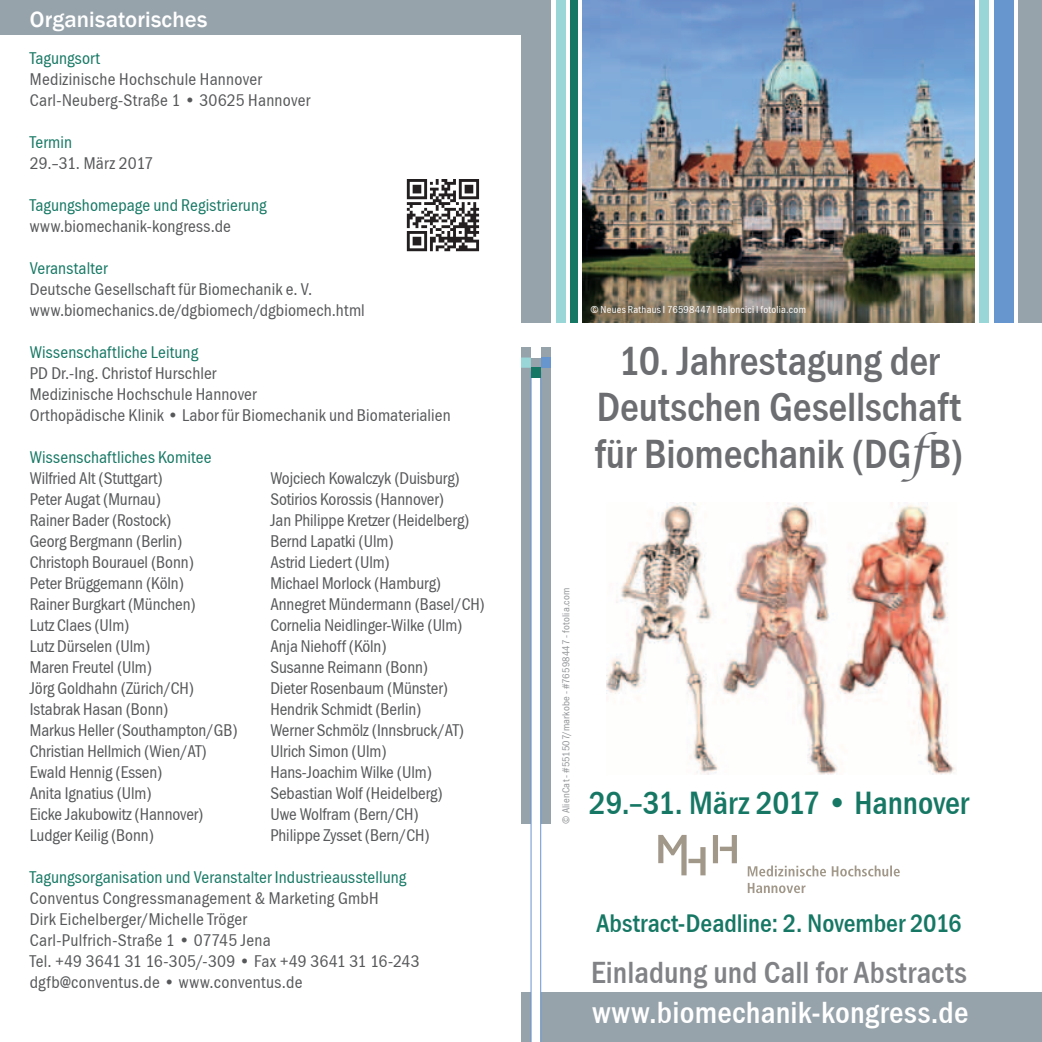
<style>
.page{position:relative;width:1042px;height:1042px;background:#fff}
.page>*{position:absolute;margin:0;border:0;box-sizing:border-box;transform-origin:0 0}
.t1{font:700 42px/46.4px "Franklin Gothic Cond";letter-spacing:-.005em;color:#6c6d70;text-align:center}
.t2{font:700 33.25px "Franklin Gothic Cond";letter-spacing:-.005em;color:#167864}
.t3{font:700 31.5px "Franklin Gothic Cond";letter-spacing:.005em;color:#808285}
.t4{font:700 31.5px "Franklin Gothic Cond";letter-spacing:.005em;color:#fff}
.t5{font:700 26.25px "Franklin Gothic Cond";color:#167864}
.t6{font:500 22.75px "Franklin Gothic";letter-spacing:.01em;color:#fff}
.t7{font:17.5px/21px "Franklin Gothic Cond";letter-spacing:-.005em;color:#57585a}
.t8{font:17.5px/21px "Franklin Gothic Cond";letter-spacing:.015em;color:#57585a}
.t9{font:17.5px "Franklin Gothic Cond";letter-spacing:.005em;color:#167864}
.t10{font:10.5px "Franklin Gothic Cond";letter-spacing:.02em;color:#939598}
.t11{font:10.5px "Franklin Gothic Cond";letter-spacing:.025em;color:#fff}
.s1{font-family:"Lucida Calligraphy";font-weight:400;font-style:italic}
</style>
<div class="page">
<svg style="left:406px;top:179px;width:74px;height:73px"></svg>
<svg style="left:407px;top:179px;width:72px;height:72px"></svg>
<div style="left:0;top:0;width:521px;height:35px;background:#97a3ab"></div>
<div style="left:979px;top:0;width:10px;height:322px;background:#98d6d7"></div>
<div style="left:994px;top:0;width:20px;height:322px;background:#6795ce"></div>
<div style="left:1019px;top:0;width:23px;height:322px;background:#97a3ab"></div>
<img style="left:582px;top:0;width:392px;height:322px">
<img style="left:606px;top:502px;width:350px;height:272px">
<div style="left:521px;top:992px;width:521px;height:50px;background:#97a3ab"></div>
<div style="left:521px;top:0;width:30px;height:322px;background:#97a3ab"></div>
<div style="left:555px;top:0;width:10px;height:322px;background:#98d6d7"></div>
<div style="left:570px;top:0;width:8px;height:322px;background:#167864"></div>
<div style="left:521px;top:347px;width:30px;height:476px;background:#97a3ab"></div>
<svg style="left:530px;top:371px;width:11px;height:671px"></svg>
<div style="left:521px;top:357px;width:10px;height:11px;background:#98d6d7"></div>
<div style="left:541px;top:357px;width:10px;height:11px;background:#6795ce"></div>
<div style="left:531px;top:368px;width:10px;height:10px;background:#167864"></div>
<div style="left:531px;top:347px;width:10px;height:10px;background:#fff"></div>
<svg style="left:658px;top:835px;width:79px;height:40px"></svg>
<svg style="left:748px;top:865px;width:152px;height:28px"></svg>
<h3 class="t6" style="left:30px;top:5px;width:179px">Organisatorisches</h3>
<p class="t9" style="left:30px;top:49px;width:72px">Tagungsort</p>
<p class="t8" style="left:30px;top:69px;width:282px">Medizinische Hochschule Hannover<br>Carl-Neuberg-Straße 1 • 30625 Hannover</p>
<p class="t9" style="left:30px;top:133px;width:44px">Termin</p>
<p class="t7" style="left:30px;top:153px;width:125px">29.–31. März 2017</p>
<p class="t9" style="left:30px;top:196px;width:238px">Tagungshomepage und Registrierung</p>
<p class="t7" style="left:30px;top:216px;width:203px">www.biomechanik-kongress.de</p>
<p class="t9" style="left:30px;top:259px;width:79px">Veranstalter</p>
<p class="t7" style="left:30px;top:279px;width:336px">Deutsche Gesellschaft für Biomechanik e. V. www.biomechanics.de/dgbiomech/dgbiomech.html</p>
<p class="t9" style="left:30px;top:343px;width:170px">Wissenschaftliche Leitung</p>
<p class="t7" style="left:30px;top:363px;width:422px">PD Dr.-Ing. Christof Hurschler<br>Medizinische Hochschule Hannover<br>Orthopädische Klinik • Labor für Biomechanik und Biomaterialien</p>
<p class="t9" style="left:30px;top:448px;width:183px">Wissenschaftliches Komitee</p>
<p class="t7" style="left:30px;top:468px;width:209px">Wilfried Alt (Stuttgart)<br>Peter Augat (Murnau)<br>Rainer Bader (Rostock)<br>Georg Bergmann (Berlin)<br>Christoph Bourauel (Bonn)<br>Peter Brüggemann (Köln)<br>Rainer Burgkart (München)<br>Lutz Claes (Ulm)<br>Lutz Dürselen (Ulm)<br>Maren Freutel (Ulm)<br>Jörg Goldhahn (Zürich/CH)<br>Istabrak Hasan (Bonn)<br>Markus Heller (Southampton/GB)<br>Christian Hellmich (Wien/AT)<br>Ewald Hennig (Essen)<br>Anita Ignatius (Ulm)<br>Eicke Jakubowitz (Hannover)<br>Ludger Keilig (Bonn)</p>
<p class="t7" style="left:270px;top:468px;width:216px">Wojciech Kowalczyk (Duisburg)<br>Sotirios Korossis (Hannover)<br>Jan Philippe Kretzer (Heidelberg)<br>Bernd Lapatki (Ulm)<br>Astrid Liedert (Ulm)<br>Michael Morlock (Hamburg)<br>Annegret Mündermann (Basel/CH)<br>Cornelia Neidlinger-Wilke (Ulm)<br>Anja Niehoff (Köln)<br>Susanne Reimann (Bonn)<br>Dieter Rosenbaum (Münster)<br>Hendrik Schmidt (Berlin)<br>Werner Schmölz (Innsbruck/AT)<br>Ulrich Simon (Ulm)<br>Hans-Joachim Wilke (Ulm)<br>Sebastian Wolf (Heidelberg)<br>Uwe Wolfram (Bern/CH)<br>Philippe Zysset (Bern/CH)</p>
<p class="t9" style="left:30px;top:868px;width:378px">Tagungsorganisation und Veranstalter Industrieausstellung</p>
<p class="t8" style="left:30px;top:888px;width:392px">Conventus Congressmanagement &amp; Marketing GmbH<br>Dirk Eichelberger/Michelle Tröger<br>Carl-Pulfrich-Straße 1 • 07745 Jena<br>Tel. +49 3641 31 16-305/-309 • Fax +49 3641 31 16-243 dgfb@conventus.de • www.conventus.de</p>
<p class="t11" style="left:590px;top:304px;width:217px">© Neues Rathaus I 76598447 I Baloncici I fotolia.com</p>
<h1 class="t1" style="left:595px;top:338px;width:370px">10. Jahrestagung der<br>Deutschen Gesellschaft für Biomechanik (DG<span class="s1">f</span>B)</h1>
<p class="t10" style="left:560px;top:823px;width:237px;rotate:-90deg">© AlienCat - #551507/markobe - #76598447 - fotolia.com</p>
<h2 class="t2" style="left:589px;top:784px;width:382px">29.–31. März 2017 • Hannover</h2>
<h3 class="t5" style="left:596px;top:908px;width:367px">Abstract-Deadline: 2. November 2016</h3>
<h3 class="t3" style="left:591px;top:955px;width:377px">Einladung und Call for Abstracts</h3>
<h3 class="t4" style="left:592px;top:995px;width:377px">www.biomechanik-kongress.de</h3>
</div>
